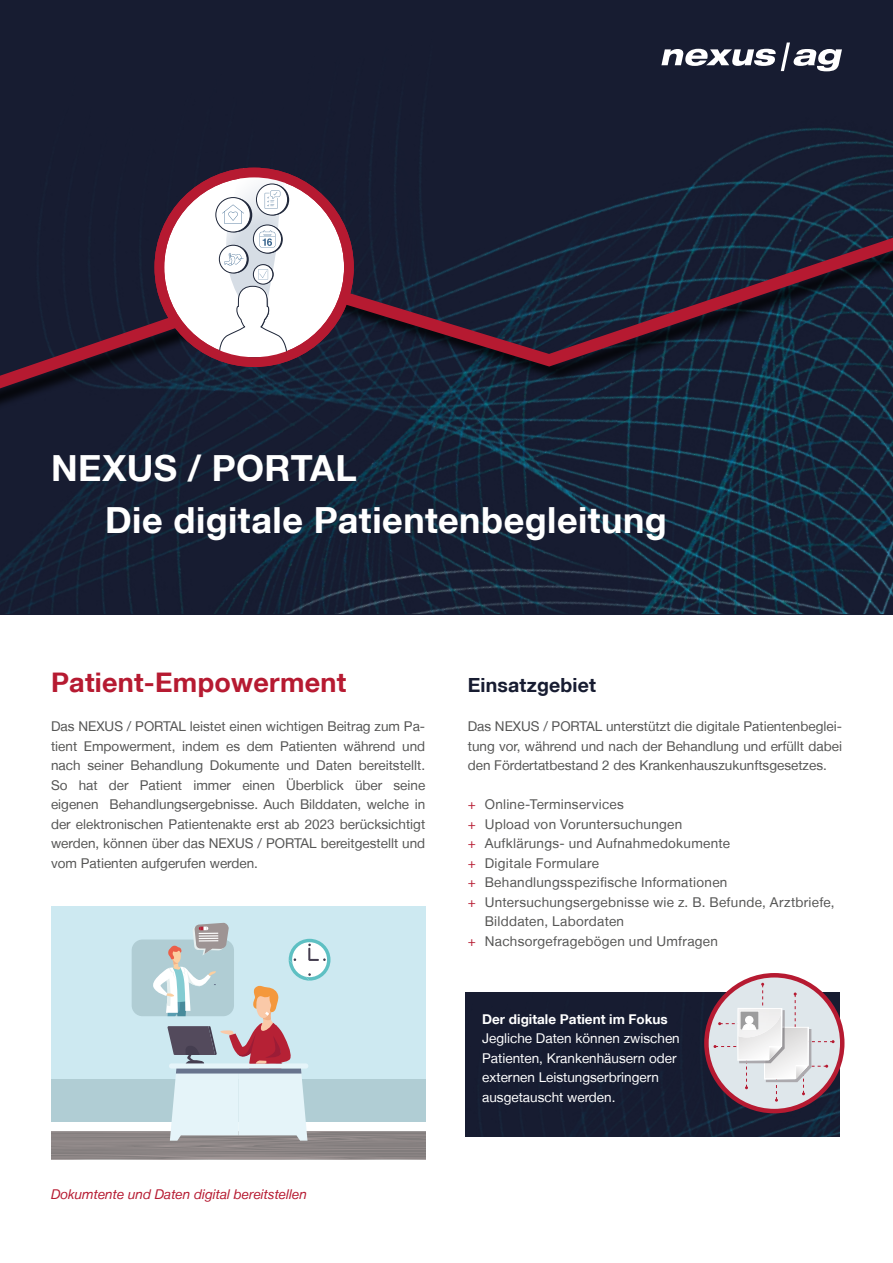
<style>
.page{position:relative;width:893px;height:1263px;background:#fff}
.page>*{position:absolute;margin:0;border:0;box-sizing:border-box;transform-origin:0 0}
.t1{font:700 36px/52.5px "Helvetica Neue LT";letter-spacing:.015em;color:#fff}
.t2{font:700 27px "Helvetica Neue LT";letter-spacing:.01em;color:#b61a31}
.t3{font:700 19.5px "Helvetica Neue LT";letter-spacing:.01em;color:#171c31}
.t4{font:13.5px/19.5px "Helvetica Neue LT";letter-spacing:.02em;color:#565655;text-align:justify}
.t5{font:13.5px/19.5px "Helvetica Neue LT";color:#fff}
.t6{font:italic 13.5px "Helvetica Neue LT";color:#b61a31}
.t7{font:700 13.5px "Helvetica Neue LT";color:#fff}
.s1{color:#b61a31}
</style>
<div class="page">
<img style="left:0;top:0;width:893px;height:614px">
<div style="left:0;top:190px;width:893px;height:225px;background:#000;opacity:.75"></div>
<svg style="left:0;top:177px;width:893px;height:232px;background:#1e2034"></svg>
<div style="left:159px;top:173px;width:190px;height:189px;background:#fff;border-radius:50%"></div>
<div style="left:465px;top:992px;width:374px;height:145px;background:#171c31"></div>
<svg style="left:706px;top:975px;width:136px;height:136px"></svg>
<div style="left:704px;top:973px;width:140px;height:140px;border:4px solid #b61a31;border-radius:50%"></div>
<div style="left:51px;top:907px;width:374px;height:229px;background:#cde9f1"></div>
<svg style="left:51px;top:923px;width:374px;height:237px"></svg>
<svg style="left:713px;top:983px;width:122px;height:119px"></svg>
<svg style="left:661px;top:43px;width:181px;height:28px"></svg>
<div style="left:216px;top:197px;width:34px;height:35px;border:1px solid #1e2639;border-radius:50%"></div>
<svg style="left:218px;top:169px;width:70px;height:187px"></svg>
<div style="left:256px;top:184px;width:32px;height:31px;border:1px solid #1e2639;border-radius:50%"></div>
<div style="left:154px;top:168px;width:200px;height:199px;border:10px solid #b61a31;border-radius:50%"></div>
<h1 class="t1" style="left:105px;top:441px;width:563px;text-indent:-54px">NEXUS / PORTAL<br>Die digitale Patientenbegleitung</h1>
<h2 class="t2" style="left:51px;top:666px;width:297px">Patient-Empowerment</h2>
<p class="t4" style="left:51px;top:716px;width:376px">Das NEXUS / PORTAL leistet einen wichtigen Beitrag zum Pa&shy;tient Empowerment, indem es dem Patienten während und nach seiner Behandlung Dokumente und Daten bereitstellt.<br>So hat der Patient immer einen Überblick über seine eigenen Behandlungsergebnisse. Auch Bilddaten, welche in der elektronischen Patientenakte erst ab 2023 berücksichtigt werden, können über das NEXUS / PORTAL bereitgestellt und vom Patienten aufgerufen werden.</p>
<p class="t6" style="left:51px;top:1186px;width:257px">Dokumtente und Daten digital bereitstellen</p>
<h3 class="t3" style="left:468px;top:673px;width:130px">Einsatzgebiet</h3>
<p class="t4" style="left:468px;top:716px;width:376px">Das NEXUS / PORTAL unterstützt die digitale Patientenbeglei&shy;tung vor, während und nach der Behandlung und erfüllt dabei den Fördertatbestand 2 des Krankenhauszukunftsgesetzes.</p>
<p class="t4" style="left:468px;top:794px;width:158px"><span class="s1">+</span> Online-Terminservices</p>
<p class="t4" style="left:468px;top:814px;width:216px"><span class="s1">+</span> Upload von Voruntersuchungen</p>
<p class="t4" style="left:468px;top:833px;width:264px"><span class="s1">+</span> Aufklärungs- und Aufnahmedokumente</p>
<p class="t4" style="left:468px;top:853px;width:133px"><span class="s1">+</span> Digitale Formulare</p>
<p class="t4" style="left:468px;top:872px;width:261px"><span class="s1">+</span> Behandlungsspezifische Informationen</p>
<p class="t4" style="left:468px;top:892px;width:368px"><span class="s1">+</span> Untersuchungsergebnisse wie z. B. Befunde, Arztbriefe,</p>
<p class="t4" style="left:485px;top:911px;width:141px">Bilddaten, Labordaten</p>
<p class="t4" style="left:468px;top:931px;width:252px"><span class="s1">+</span> Nachsorgefragebögen und Umfragen</p>
<p class="t7" style="left:482px;top:1010px;width:187px">Der digitale Patient im Fokus</p>
<p class="t5" style="left:482px;top:1028px;width:199px">Jegliche Daten können zwischen<br>Patienten, Krankenhäusern oder externen Leistungserbringern ausgetauscht werden.</p>
</div>
